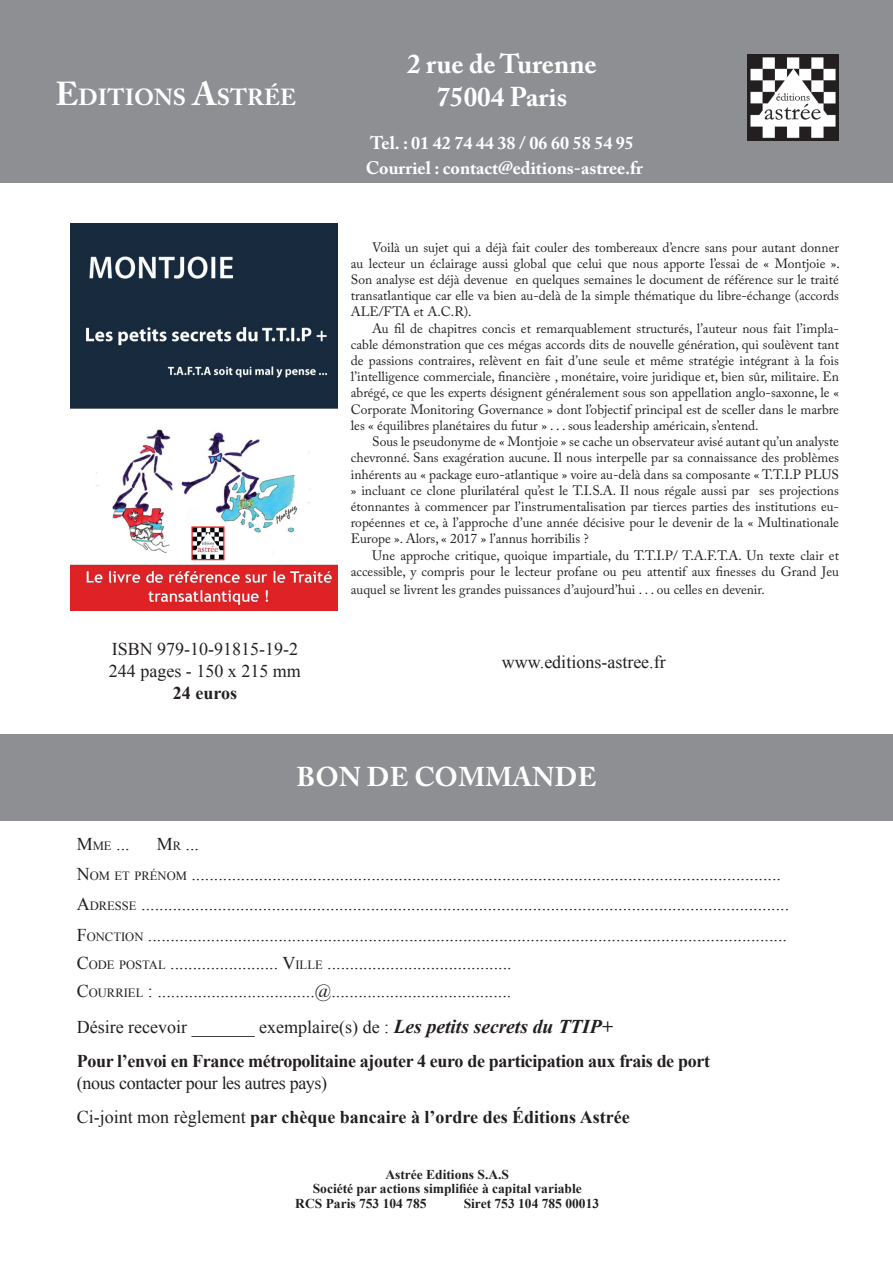
<style>
.page{position:relative;width:893px;height:1263px;background:#fff}
.page>*{position:absolute;margin:0;border:0;box-sizing:border-box;transform-origin:0 0}
.t1{font:700 27px/32.4px "Adobe Caslon Pro";color:#fff;text-align:center}
.t2{font:700 23.1px "Adobe Caslon Pro";color:#fff}
.t3{font:18px/29.2px "Times New Roman";color:#231f20}
.t4{font:700 18px/34.3px "Times New Roman";letter-spacing:-.02em;color:#231f20}
.t5{font:18px/34.3px "Times New Roman";letter-spacing:-.02em;color:#231f20}
.t6{font:700 18px "Adobe Caslon Pro";color:#fff}
.t7{font:13.5px/16.2px "Adobe Caslon Pro";color:#231f20;text-align:justify}
.t8{font:700 13.5px/13.5px "Times New Roman";color:#231f20;text-align:center}
.s1{font-size:33px}
.s2{font-size:12.6px}
.s3{font-style:inherit}
.s4{font-weight:400}
.s5{font-style:italic;font-size:19.5px}
.s6{font-weight:700}
</style>
<div class="page">
<div style="left:0;top:0;width:893px;height:183px;background:#8d8f92"></div>
<img style="left:70px;top:223px;width:267px;height:388px">
<div style="left:0;top:734px;width:893px;height:86px;background:#8d8f92"></div>
<img style="left:748px;top:54px;width:91px;height:86px">
<h2 class="t2" style="left:56px;top:84px;width:241px"><span class="s1">E</span>DITIONS <span class="s1">A</span>STRÉE</h2>
<h3 class="t3" style="left:109px;top:638px;width:193px;line-height:21.6px">ISBN 979-10-91815-19-2<br>244 pages - 150 x 215 mm</h3>
<h3 class="t4" style="left:173px;top:675px;width:66px">24 euros</h3>
<h1 class="t1" style="left:407px;top:48px;width:191px">2 rue de Turenne<br>75004 Paris</h1>
<h3 class="t6" style="left:370px;top:132px;width:265px">Tel. : 01 42 74 44 38 / 06 60 58 54 95</h3>
<h3 class="t6" style="left:366px;top:157px;width:278px">Courriel : contact@editions-astree.fr</h3>
<p class="t7" style="left:351px;top:239px;width:491px;text-indent:21px">Voilà un sujet qui a déjà fait couler des tombereaux d’encre sans pour autant donner au lecteur un éclairage aussi global que celui que nous apporte l’essai de « Montjoie ».<br>Son analyse est déjà devenue en quelques semaines le document de référence sur le traité transatlantique car elle va bien au-delà de la simple thématique du libre-échange (accords ALE/FTA et A.C.R).</p>
<p class="t7" style="left:351px;top:320px;width:490px;text-indent:21px">Au fil de chapitres concis et remarquablement structurés, l’auteur nous fait l’impla&shy;cable démonstration que ces mégas accords dits de nouvelle génération, qui soulèvent tant de passions contraires, relèvent en fait d’une seule et même stratégie intégrant à la fois l’intelligence commerciale, financière , monétaire, voire juridique et, bien sûr, militaire. En abrégé, ce que les experts désignent généralement sous son appellation anglo-saxonne, le « Corporate Monitoring Governance » dont l’objectif principal est de sceller dans le marbre les « équilibres planétaires du futur » . . . sous leadership américain, s’entend.</p>
<p class="t7" style="left:351px;top:433px;width:490px;text-indent:21px">Sous le pseudonyme de « Montjoie » se cache un observateur avisé autant qu’un analyste chevronné. Sans exagération aucune. Il nous interpelle par sa connaissance des problèmes inhérents au « package euro-atlantique » voire au-delà dans sa composante « T.T.I.P PLUS » incluant ce clone plurilatéral qu’est le T.I.S.A. Il nous régale aussi par ses projections étonnantes à commencer par l’instrumentalisation par tierces parties des institutions eu&shy;ropéennes et ce, à l’approche d’une année décisive pour le devenir de la « Multinationale Europe ». Alors, « 2017 » l’annus horribilis ?</p>
<p class="t7" style="left:351px;top:547px;width:490px;text-align:right">Une approche critique, quoique impartiale, du T.T.I.P/ T.A.F.T.A. Un texte clair et accessible, y compris pour le lecteur profane ou peu attentif aux finesses du Grand Jeu</p>
<p class="t7" style="left:351px;top:581px;width:415px">auquel se livrent les grandes puissances d’aujourd’hui . . . ou celles en devenir.</p>
<h3 class="t3" style="left:502px;top:647px;width:165px">www.editions-astree.fr</h3>
<h1 class="t1" style="left:296px;top:761px;width:302px">BON de commande</h1>
<p class="t3" style="left:77px;top:829px;width:714px;text-indent:80px">M<span class="s2">R</span> ...<br><span class="s3">N</span><span class="s2">OM ET PRÉNOM</span> ...................................................................................................................................<br><span class="s3">A</span><span class="s2">DRESSE</span> ................................................................................................................................................<br><span class="s3">F</span><span class="s2">ONCTION</span> ..............................................................................................................................................<br><span class="s3">C</span><span class="s2">ODE POSTAL</span> ........................ <span class="s3">V</span><span class="s2">ILLE</span> .........................................<br><span class="s3">C</span><span class="s2">OURRIEL</span> : ...................................@........................................</p>
<h3 class="t4" style="left:77px;top:1009px;width:635px"><span class="s4">Désire recevoir _______ exemplaire(s) de :</span> <span class="s5">Les petits secrets du TTIP+<br></span>Pour l’envoi en France métropolitaine ajouter 4 euro de participation aux frais de port</h3>
<h3 class="t5" style="left:77px;top:1065px;width:554px">(nous contacter pour les autres pays)<br>Ci-joint mon règlement <span class="s6">par chèque bancaire à l’ordre des Éditions Astrée</span></h3>
<h3 class="t3" style="left:77px;top:829px;width:54px"><span class="s3">M</span><span class="s2">ME</span> ...</h3>
<p class="t8" style="left:313px;top:1167px;width:270px">Astrée Editions S.A.S<br>Société par actions simplifiée à capital variable</p>
<p class="t8" style="left:295px;top:1196px;width:133px">RCS Paris 753 104 785</p>
<p class="t8" style="left:464px;top:1196px;width:137px">Siret 753 104 785 00013</p>
</div>
